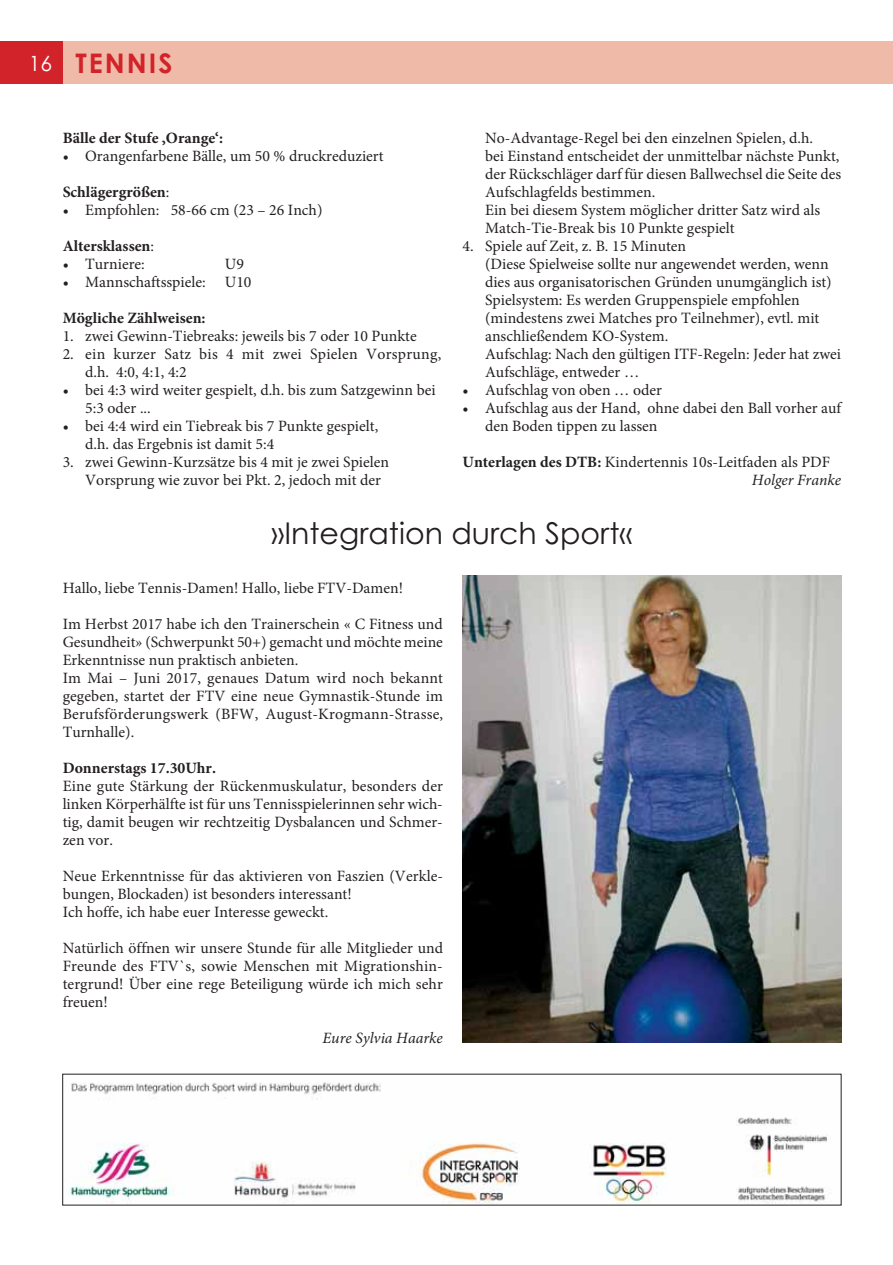
<style>
.page{position:relative;width:893px;height:1265px;background:#fff}
.page>*{position:absolute;margin:0;border:0;box-sizing:border-box;transform-origin:0 0}
.t1{font:30px "Century Gothic";color:#231f20}
.t2{font:700 27px "Century Gothic";letter-spacing:.075em;color:#d2232a}
.t3{font:15.75px/18px "Minion Pro";color:#231f20}
.t4{font:700 15.75px "Minion Pro";color:#231f20}
.t5{font:italic 15.75px "Minion Pro";color:#231f20}
.s1{font-weight:400;font-size:21px;color:#fff}
.s2{font-weight:400}
.s3{font-weight:700}
.s4{font-style:italic}
</style>
<div class="page">
<div style="left:0;top:41px;width:893px;height:43px;background:#efbaa7"></div>
<div style="left:0;top:41px;width:63px;height:43px;background:#d2232a"></div>
<img style="left:68px;top:1082px;width:763px;height:121px">
<img style="left:462px;top:575px;width:379px;height:467px">
<h2 class="t2" style="left:29px;top:54px;width:145px"><span class="s1">16</span> TENNIS</h2>
<p class="t4" style="left:63px;top:132px;width:162px">Bälle der Stufe ‚Orange‘:</p>
<p class="t3" style="left:63px;top:148px;width:322px">• Orangenfarbene Bälle, um 50 % druckreduziert</p>
<p class="t4" style="left:63px;top:186px;width:108px">Schlägergrößen<span class="s2">:</span></p>
<p class="t3" style="left:63px;top:202px;width:261px">• Empfohlen: 58-66 cm (23 – 26 Inch)</p>
<p class="t4" style="left:63px;top:240px;width:93px">Altersklassen<span class="s2">:</span></p>
<p class="t3" style="left:63px;top:256px;width:84px">• Turniere:</p>
<p class="t3" style="left:225px;top:256px;width:21px">U9</p>
<p class="t3" style="left:63px;top:274px;width:190px">• Mannschaftsspiele: U10</p>
<p class="t4" style="left:63px;top:312px;width:144px">Mögliche Zählweisen:</p>
<p class="t3" style="left:63px;top:328px;width:355px">1. zwei Gewinn-Tiebreaks: jeweils bis 7 oder 10 Punkte</p>
<p class="t3" style="left:85px;top:346px;width:357px;text-indent:-23px">2. ein kurzer Satz bis 4 mit zwei Spielen Vorsprung, d.h. 4:0, 4:1, 4:2</p>
<p class="t3" style="left:85px;top:382px;width:352px;text-indent:-23px">• bei 4:3 wird weiter gespielt, d.h. bis zum Satzgewinn bei<br>5:3 oder ...</p>
<p class="t3" style="left:85px;top:418px;width:294px;text-indent:-23px">• bei 4:4 wird ein Tiebreak bis 7 Punkte gespielt, d.h. das Ergebnis ist damit 5:4</p>
<p class="t3" style="left:85px;top:454px;width:305px;text-indent:-23px">3. zwei Gewinn-Kurzsätze bis 4 mit je zwei Spielen<br>Vorsprung wie zuvor bei Pkt. 2, jedoch mit der</p>
<p class="t3" style="left:485px;top:130px;width:358px">No-Advantage-Regel bei den einzelnen Spielen, d.h.<br>bei Einstand entscheidet der unmittelbar nächste Punkt, der Rückschläger darf für diesen Ballwechsel die Seite des Aufschlagfelds bestimmen.<br>Ein bei diesem System möglicher dritter Satz wird als Match-Tie-Break bis 10 Punkte gespielt</p>
<p class="t3" style="left:485px;top:238px;width:357px;text-indent:-23px">4. Spiele auf Zeit, z. B. 15 Minuten<br>(Diese Spielweise sollte nur angewendet werden, wenn dies aus organisatorischen Gründen unumgänglich ist)<br>Spielsystem: Es werden Gruppenspiele empfohlen (mindestens zwei Matches pro Teilnehmer), evtl. mit anschließendem KO-System.<br>Aufschlag: Nach den gültigen ITF-Regeln: Jeder hat zwei Aufschläge, entweder …</p>
<p class="t3" style="left:462px;top:382px;width:201px">• Aufschlag von oben … oder</p>
<p class="t3" style="left:485px;top:400px;width:357px;text-indent:-23px">• Aufschlag aus der Hand, ohne dabei den Ball vorher auf den Boden tippen zu lassen</p>
<p class="t3" style="left:752px;top:454px;width:91px;text-indent:-289px"><span class="s3">Unterlagen des DTB:</span> Kindertennis 10s-Leitfaden als PDF<br><span class="s4">Holger Franke</span></p>
<h1 class="t1" style="left:272px;top:521px;width:362px">»Integration durch Sport«</h1>
<p class="t3" style="left:63px;top:580px;width:342px">Hallo, liebe Tennis-Damen! Hallo, liebe FTV-Damen!</p>
<p class="t3" style="left:63px;top:616px;width:382px">Im Herbst 2017 habe ich den Trainerschein « C Fitness und Gesundheit» (Schwerpunkt 50+) gemacht und möchte meine Erkenntnisse nun praktisch anbieten.<br>Im Mai – Juni 2017, genaues Datum wird noch bekannt gegeben, startet der FTV eine neue Gymnastik-Stunde im Berufsförderungswerk (BFW, August-Krogmann-Strasse, Turnhalle).</p>
<p class="t4" style="left:63px;top:762px;width:155px">Donnerstags 17.30Uhr.</p>
<p class="t3" style="left:63px;top:778px;width:382px;text-align:justify">Eine gute Stärkung der Rückenmuskulatur, besonders der linken Körperhälfte ist für uns Tennisspielerinnen sehr wich&shy;tig, damit beugen wir rechtzeitig Dysbalancen und Schmer&shy;zen vor.</p>
<p class="t3" style="left:63px;top:868px;width:382px">Neue Erkenntnisse für das aktivieren von Faszien (Verkle&shy;bungen, Blockaden) ist besonders interessant!<br>Ich hoffe, ich habe euer Interesse geweckt.</p>
<p class="t3" style="left:63px;top:940px;width:382px;text-align:justify">Natürlich öffnen wir unsere Stunde für alle Mitglieder und Freunde des FTV`s, sowie Menschen mit Migrationshin&shy;tergrund! Über eine rege Beteiligung würde ich mich sehr freuen!</p>
<p class="t5" style="left:322px;top:1032px;width:122px">Eure Sylvia Haarke</p>
</div>
